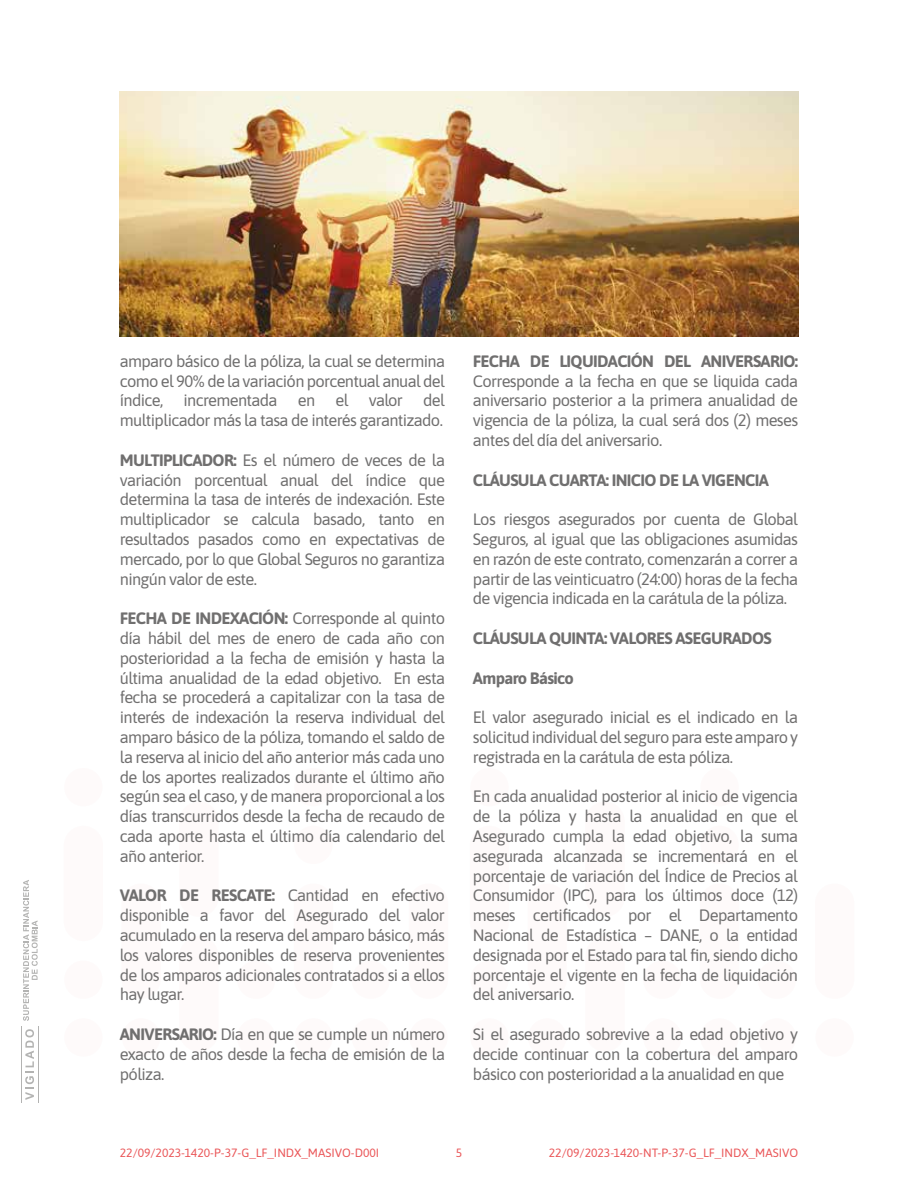
<style>
.page{position:relative;width:918px;height:1188px;background:#fff}
.page>*{position:absolute;margin:0;border:0;box-sizing:border-box;transform-origin:0 0}
.t1{font:16.5px/19.8px "Asap";letter-spacing:-.04em;color:#706f6f;text-align:justify}
.t2{font:700 16.5px "Asap";letter-spacing:-.04em;color:#706f6f}
.t3{font:12px "Asap";color:#ea5658}
.s1{font-weight:700}
</style>
<div class="page">
<div style="left:237px;top:1018px;width:38px;height:39px;background:#fefafa;border-radius:50%"></div>
<div style="left:237px;top:960px;width:38px;height:39px;background:#fefafa;border-radius:50%"></div>
<div style="left:64px;top:1018px;width:39px;height:39px;background:#fefafa;border-radius:50%"></div>
<div style="left:64px;top:960px;width:39px;height:39px;background:#fefafa;border-radius:50%"></div>
<div style="left:64px;top:768px;width:39px;height:38px;background:#fefafa;border-radius:50%"></div>
<div style="left:64px;top:826px;width:39px;height:115px;background:#fefafa;border-radius:20px"></div>
<div style="left:122px;top:1018px;width:38px;height:39px;background:#fefafa;border-radius:50%"></div>
<div style="left:121px;top:883px;width:40px;height:116px;background:#fefafa;border-radius:20px"></div>
<div style="left:179px;top:936px;width:40px;height:116px;background:#fefafa;border-radius:20px"></div>
<div style="left:179px;top:801px;width:40px;height:116px;background:#fefafa;border-radius:20px"></div>
<div style="left:409px;top:1018px;width:39px;height:39px;background:#fefafa;border-radius:50%"></div>
<div style="left:409px;top:883px;width:39px;height:116px;background:#fefafa;border-radius:20px"></div>
<div style="left:351px;top:1018px;width:39px;height:39px;background:#fefafa;border-radius:50%"></div>
<div style="left:351px;top:960px;width:39px;height:39px;background:#fefafa;border-radius:50%"></div>
<div style="left:294px;top:826px;width:39px;height:38px;background:#fefafa;border-radius:50%"></div>
<div style="left:294px;top:768px;width:39px;height:38px;background:#fefafa;border-radius:50%"></div>
<div style="left:294px;top:883px;width:39px;height:116px;background:#fefafa;border-radius:20px"></div>
<div style="left:294px;top:1018px;width:39px;height:39px;background:#fefafa;border-radius:50%"></div>
<div style="left:643px;top:1018px;width:39px;height:39px;background:#fefafa;border-radius:50%"></div>
<div style="left:643px;top:960px;width:39px;height:39px;background:#fefafa;border-radius:50%"></div>
<div style="left:470px;top:1018px;width:39px;height:39px;background:#fefafa;border-radius:50%"></div>
<div style="left:470px;top:960px;width:39px;height:39px;background:#fefafa;border-radius:50%"></div>
<div style="left:470px;top:768px;width:39px;height:38px;background:#fefafa;border-radius:50%"></div>
<div style="left:470px;top:826px;width:39px;height:115px;background:#fefafa;border-radius:20px"></div>
<div style="left:528px;top:1018px;width:39px;height:39px;background:#fefafa;border-radius:50%"></div>
<div style="left:528px;top:883px;width:39px;height:116px;background:#fefafa;border-radius:20px"></div>
<div style="left:585px;top:936px;width:40px;height:116px;background:#fefafa;border-radius:20px"></div>
<div style="left:585px;top:801px;width:40px;height:116px;background:#fefafa;border-radius:20px"></div>
<div style="left:815px;top:1018px;width:39px;height:39px;background:#fefafa;border-radius:50%"></div>
<div style="left:815px;top:883px;width:39px;height:116px;background:#fefafa;border-radius:20px"></div>
<div style="left:758px;top:1018px;width:38px;height:39px;background:#fefafa;border-radius:50%"></div>
<div style="left:758px;top:960px;width:38px;height:39px;background:#fefafa;border-radius:50%"></div>
<div style="left:700px;top:826px;width:39px;height:38px;background:#fefafa;border-radius:50%"></div>
<div style="left:700px;top:768px;width:39px;height:38px;background:#fefafa;border-radius:50%"></div>
<div style="left:700px;top:883px;width:39px;height:116px;background:#fefafa;border-radius:20px"></div>
<div style="left:700px;top:1018px;width:39px;height:39px;background:#fefafa;border-radius:50%"></div>
<hr style="left:21px;top:1026px;width:1px;height:76px;background:#b3b3b2">
<hr style="left:39px;top:1026px;width:1px;height:76px;background:#b3b3b2">
<svg style="left:23px;top:880px;width:15px;height:141px"></svg>
<svg style="left:25px;top:1029px;width:9px;height:71px"></svg>
<img style="left:120px;top:91px;width:678px;height:246px">
<p class="t1" style="left:120px;top:350px;width:327px">amparo básico de la póliza, la cual se determina como el 90% de la variación porcentual anual del índice, incrementada en el valor del multiplicador más la tasa de interés garantizado.</p>
<p class="t1" style="left:120px;top:449px;width:327px"><span class="s1">MULTIPLICADOR:</span> Es el número de veces de la variación porcentual anual del índice que determina la tasa de interés de indexación. Este multiplicador se calcula basado, tanto en resultados pasados como en expectativas de mercado, por lo que Global Seguros no garantiza ningún valor de este.</p>
<p class="t1" style="left:120px;top:608px;width:327px"><span class="s1">FECHA DE INDEXACIÓN:</span> Corresponde al quinto día hábil del mes de enero de cada año con posterioridad a la fecha de emisión y hasta la última anualidad de la edad objetivo. En esta fecha se procederá a capitalizar con la tasa de interés de indexación la reserva individual del amparo básico de la póliza, tomando el saldo de la reserva al inicio del año anterior más cada uno de los aportes realizados durante el último año según sea el caso, y de manera proporcional a los días transcurridos desde la fecha de recaudo de cada aporte hasta el último día calendario del año anterior.</p>
<p class="t1" style="left:120px;top:885px;width:327px"><span class="s1">VALOR DE RESCATE:</span> Cantidad en efectivo disponible a favor del Asegurado del valor acumulado en la reserva del amparo básico, más los valores disponibles de reserva provenientes de los amparos adicionales contratados si a ellos hay lugar.</p>
<p class="t1" style="left:120px;top:1024px;width:327px"><span class="s1">ANIVERSARIO:</span> Día en que se cumple un número exacto de años desde la fecha de emisión de la póliza.</p>
<p class="t2" style="left:473px;top:350px;width:327px">FECHA DE LIQUIDACIÓN DEL ANIVERSARIO:</p>
<p class="t1" style="left:473px;top:370px;width:327px">Corresponde a la fecha en que se liquida cada aniversario posterior a la primera anualidad de vigencia de la póliza, la cual será dos (2) meses antes del día del aniversario.</p>
<p class="t2" style="left:473px;top:468px;width:297px">CLÁUSULA CUARTA: INICIO DE LA VIGENCIA</p>
<p class="t1" style="left:473px;top:509px;width:327px">Los riesgos asegurados por cuenta de Global Seguros, al igual que las obligaciones asumidas en razón de este contrato, comenzarán a correr a partir de las veinticuatro (24:00) horas de la fecha de vigencia indicada en la carátula de la póliza.</p>
<p class="t2" style="left:473px;top:627px;width:300px">CLÁUSULA QUINTA: VALORES ASEGURADOS</p>
<p class="t2" style="left:473px;top:666px;width:103px">Amparo Básico</p>
<p class="t1" style="left:473px;top:707px;width:327px">El valor asegurado inicial es el indicado en la solicitud individual del seguro para este amparo y registrada en la carátula de esta póliza.</p>
<p class="t1" style="left:473px;top:786px;width:327px">En cada anualidad posterior al inicio de vigencia de la póliza y hasta la anualidad en que el Asegurado cumpla la edad objetivo, la suma asegurada alcanzada se incrementará en el porcentaje de variación del Índice de Precios al Consumidor (IPC), para los últimos doce (12) meses certificados por el Departamento Nacional de Estadística – DANE, o la entidad designada por el Estado para tal fin, siendo dicho porcentaje el vigente en la fecha de liquidación del aniversario.</p>
<p class="t1" style="left:473px;top:1024px;width:327px">Si el asegurado sobrevive a la edad objetivo y decide continuar con la cobertura del amparo básico con posterioridad a la anualidad en que</p>
<p class="t3" style="left:120px;top:1144px;width:261px">22/09/2023-1420-P-37-G_LF_INDX_MASIVO-D00I</p>
<p class="t3" style="left:456px;top:1144px;width:8px">5</p>
<p class="t3" style="left:549px;top:1144px;width:251px">22/09/2023-1420-NT-P-37-G_LF_INDX_MASIVO</p>
</div>
